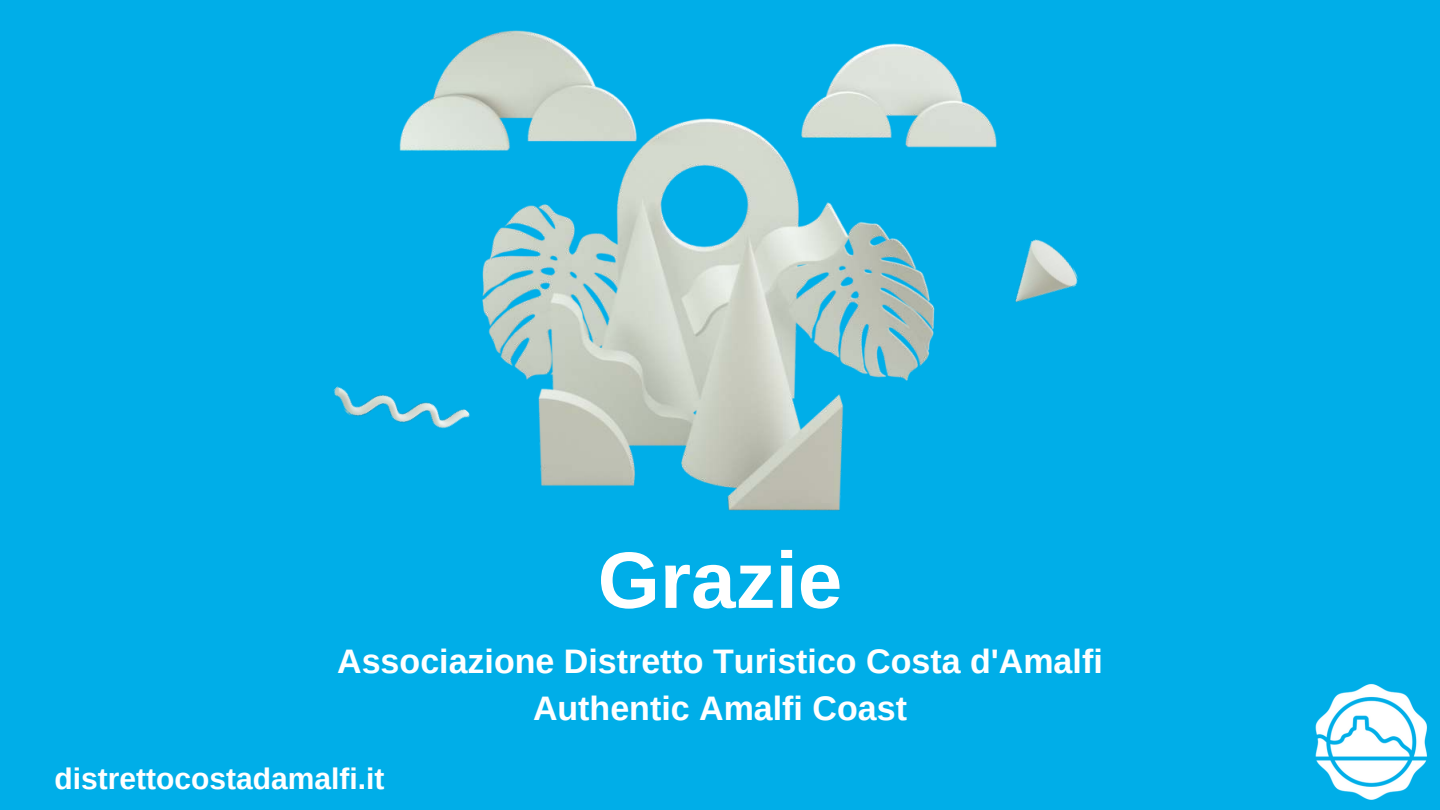
<style>
.page{position:relative;width:1440px;height:810px;background:#00aee8}
.page>*{position:absolute;margin:0;border:0;box-sizing:border-box;transform-origin:0 0}
.t1{font:700 80px "Arimo";color:#fff}
.t2{font:700 34px/47.2px "Arimo";color:#fff;text-align:center}
.t3{font:700 30px "Arimo";color:#fff}
</style>
<div class="page">
<img style="left:1015px;top:239px;width:63px;height:63px">
<img style="left:333px;top:386px;width:67px;height:36px">
<img style="left:400px;top:30px;width:596px;height:480px">
<img style="left:1315px;top:684px;width:112px;height:116px">
<h1 class="t1" style="left:598px;top:525px;width:246px">Grazie</h1>
<p class="t2" style="left:337px;top:638px;width:767px">Associazione Distretto Turistico Costa d'Amalfi<br>Authentic Amalfi Coast</p>
<p class="t3" style="left:54px;top:758px;width:332px">distrettocostadamalfi.it</p>
</div>
